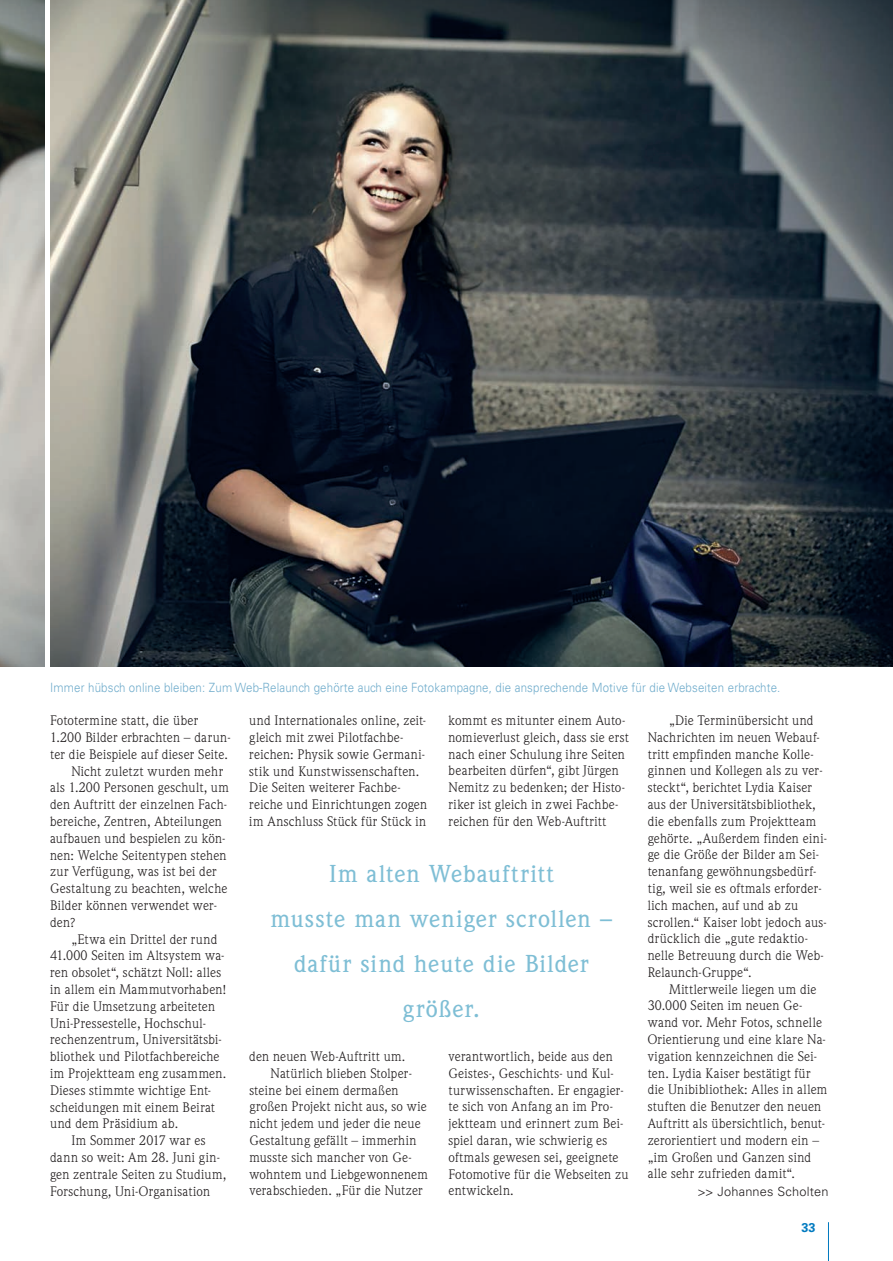
<style>
.page{position:relative;width:893px;height:1261px;background:#fff}
.page>*{position:absolute;margin:0;border:0;box-sizing:border-box;transform-origin:0 0}
.t1{font:500 24px/45px "Weidemann Std";letter-spacing:.04em;color:#7ebed5;text-align:center}
.t2{font:13.5px/16.8px "Weidemann Std";letter-spacing:.02em;color:#231f20}
.t3{font:300 12.75px "Univers LT Std";letter-spacing:.015em;color:#6eabcb;scale:.9 1}
.t4{font:300 12.75px "Univers LT Std";letter-spacing:.015em;color:#231f20}
.t5{font:700 12.75px "Univers LT Std";color:#007ac0}
</style>
<div class="page">
<hr style="left:828px;top:1222px;width:1px;height:39px;background:#007ac0">
<img style="left:0;top:0;width:45px;height:667px">
<img style="left:50px;top:0;width:843px;height:667px">
<p class="t3" style="left:50px;top:679px;width:813px">Immer hübsch online bleiben: Zum Web-Relaunch gehörte auch eine Fotokampagne, die ansprechende Motive für die Webseiten erbrachte.</p>
<p class="t2" style="left:50px;top:712px;width:150px">Fototermine statt, die über</p>
<p class="t2" style="left:50px;top:729px;width:182px">1.200 Bilder erbrachten – darun-</p>
<p class="t2" style="left:50px;top:746px;width:179px">ter die Beispiele auf dieser Seite.</p>
<p class="t2" style="left:71px;top:763px;width:153px">Nicht zuletzt wurden mehr</p>
<p class="t2" style="left:50px;top:779px;width:180px">als 1.200 Personen geschult, um</p>
<p class="t2" style="left:50px;top:796px;width:178px">den Auftritt der einzelnen Fach-</p>
<p class="t2" style="left:50px;top:813px;width:173px">bereiche, Zentren, Abteilungen</p>
<p class="t2" style="left:50px;top:830px;width:177px">aufbauen und bespielen zu kön-</p>
<p class="t2" style="left:50px;top:846px;width:178px">nen: Welche Seitentypen stehen</p>
<p class="t2" style="left:50px;top:863px;width:168px">zur Verfügung, was ist bei der</p>
<p class="t2" style="left:50px;top:880px;width:179px">Gestaltung zu beachten, welche</p>
<p class="t2" style="left:50px;top:897px;width:169px">Bilder können verwendet wer-</p>
<p class="t2" style="left:50px;top:914px;width:27px">den?</p>
<p class="t2" style="left:71px;top:930px;width:148px">„Etwa ein Drittel der rund</p>
<p class="t2" style="left:50px;top:947px;width:176px">41.000 Seiten im Altsystem wa-</p>
<p class="t2" style="left:50px;top:964px;width:173px">ren obsolet“, schätzt Noll: alles</p>
<p class="t2" style="left:50px;top:981px;width:178px">in allem ein Mammutvorhaben!</p>
<p class="t2" style="left:50px;top:998px;width:166px">Für die Umsetzung arbeiteten</p>
<p class="t2" style="left:50px;top:1014px;width:158px">Uni-Pressestelle, Hochschul-</p>
<p class="t2" style="left:50px;top:1031px;width:173px">rechenzentrum, Universitätsbi-</p>
<p class="t2" style="left:50px;top:1048px;width:171px">bliothek und Pilotfachbereiche</p>
<p class="t2" style="left:50px;top:1065px;width:178px">im Projektteam eng zusammen.</p>
<p class="t2" style="left:50px;top:1082px;width:162px">Dieses stimmte wichtige Ent-</p>
<p class="t2" style="left:50px;top:1098px;width:166px">scheidungen mit einem Beirat</p>
<p class="t2" style="left:50px;top:1115px;width:130px">und dem Präsidium ab.</p>
<p class="t2" style="left:71px;top:1132px;width:136px">Im Sommer 2017 war es</p>
<p class="t2" style="left:50px;top:1149px;width:171px">dann so weit: Am 28. Juni gin-</p>
<p class="t2" style="left:50px;top:1166px;width:178px">gen zentrale Seiten zu Studium,</p>
<p class="t2" style="left:50px;top:1182px;width:161px">Forschung, Uni-Organisation</p>
<p class="t2" style="left:249px;top:712px;width:179px">und Internationales online, zeit&shy;gleich mit zwei Pilotfachbe&shy;reichen: Physik sowie Germani&shy;stik und Kunstwissenschaften.<br>Die Seiten weiterer Fachbe&shy;reiche und Einrichtungen zogen im Anschluss Stück für Stück in</p>
<p class="t2" style="left:448px;top:712px;width:182px">kommt es mitunter einem Auto&shy;nomieverlust gleich, dass sie erst nach einer Schulung ihre Seiten bearbeiten dürfen“, gibt Jürgen<br>Nemitz zu bedenken; der Histo&shy;riker ist gleich in zwei Fachbe&shy;reichen für den Web-Auftritt</p>
<h1 class="t1" style="left:271px;top:851px;width:343px">Im alten Webauftritt<br>musste man weniger scrollen – dafür sind heute die Bilder größer.</h1>
<p class="t2" style="left:249px;top:1048px;width:158px">den neuen Web-Auftritt um.</p>
<p class="t2" style="left:271px;top:1065px;width:143px">Natürlich blieben Stolper-</p>
<p class="t2" style="left:249px;top:1082px;width:151px">steine bei einem dermaßen</p>
<p class="t2" style="left:249px;top:1098px;width:179px">großen Projekt nicht aus, so wie</p>
<p class="t2" style="left:249px;top:1115px;width:173px">nicht jedem und jeder die neue</p>
<p class="t2" style="left:249px;top:1132px;width:169px">Gestaltung gefällt – immerhin</p>
<p class="t2" style="left:249px;top:1149px;width:164px">musste sich mancher von Ge-</p>
<p class="t2" style="left:249px;top:1165px;width:180px">wohntem und Liebgewonnenem</p>
<p class="t2" style="left:249px;top:1182px;width:175px">verabschieden. „Für die Nutzer</p>
<p class="t2" style="left:448px;top:1048px;width:181px">verantwortlich, beide aus den<br>Geistes-, Geschichts- und Kul&shy;turwissenschaften. Er engagier&shy;te sich von Anfang an im Pro&shy;jektteam und erinnert zum Bei&shy;spiel daran, wie schwierig es oftmals gewesen sei, geeignete<br>Fotomotive für die Webseiten zu entwickeln.</p>
<p class="t2" style="left:648px;top:712px;width:181px;text-indent:21px">„Die Terminübersicht und<br>Nachrichten im neuen Webauf&shy;tritt empfinden manche Kolle&shy;ginnen und Kollegen als zu ver&shy;steckt“, berichtet Lydia Kaiser aus der Universitätsbibliothek, die ebenfalls zum Projektteam gehörte. „Außerdem finden eini&shy;ge die Größe der Bilder am Sei&shy;tenanfang gewöhnungsbedürf&shy;tig, weil sie es oftmals erforder&shy;lich machen, auf und ab zu scrollen.“ Kaiser lobt jedoch aus&shy;drücklich die „gute redaktio&shy;nelle Betreuung durch die Web-<br>Relaunch-Gruppe“.</p>
<p class="t2" style="left:648px;top:981px;width:181px;text-indent:21px">Mittlerweile liegen um die<br>30.000 Seiten im neuen Ge&shy;wand vor. Mehr Fotos, schnelle<br>Orientierung und eine klare Na&shy;vigation kennzeichnen die Sei&shy;ten. Lydia Kaiser bestätigt für die Unibibliothek: Alles in allem stuften die Benutzer den neuen<br>Auftritt als übersichtlich, benut&shy;zerorientiert und modern ein – „im Großen und Ganzen sind alle sehr zufrieden damit“.</p>
<p class="t4" style="left:697px;top:1183px;width:133px">&gt;&gt; Johannes Scholten</p>
<p class="t5" style="left:801px;top:1221px;width:16px">33</p>
</div>
